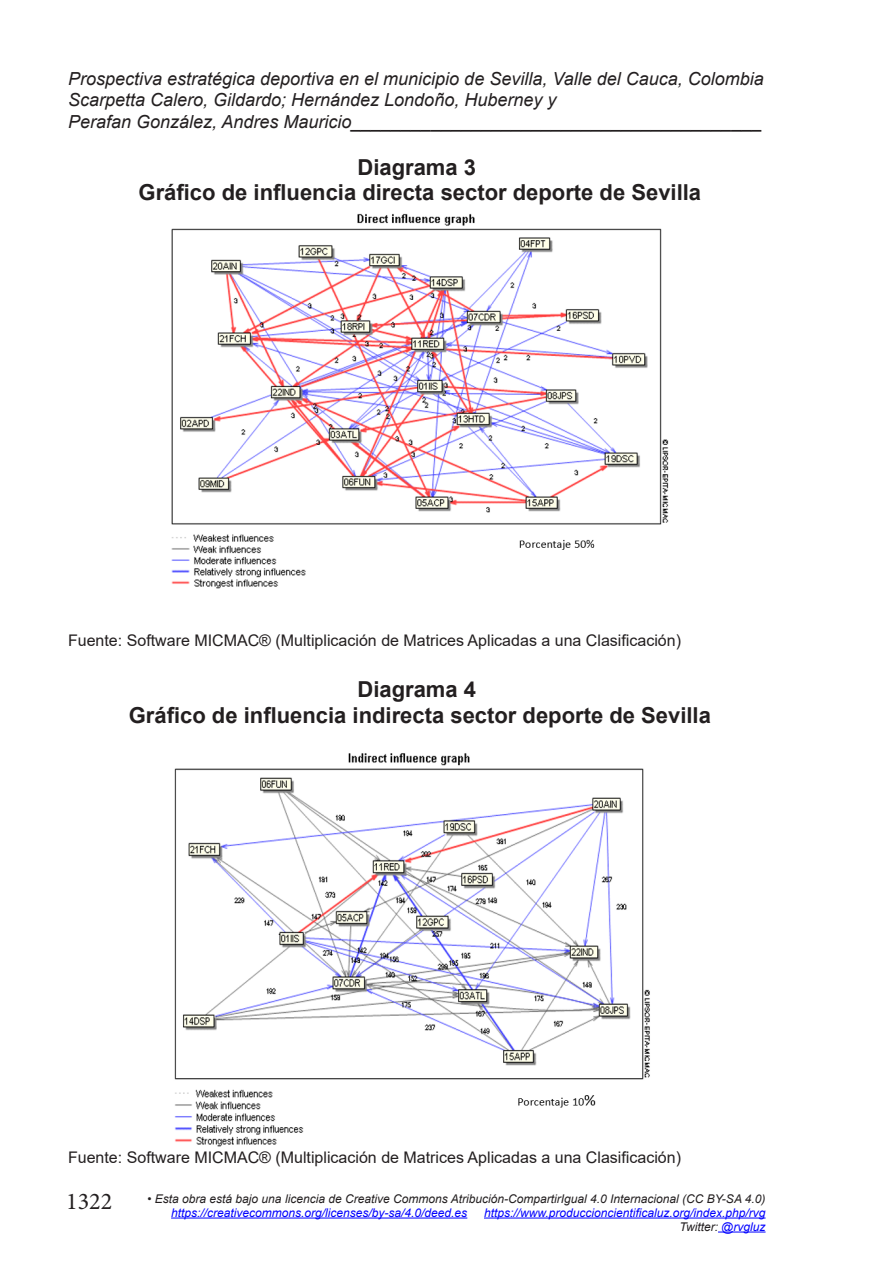
<style>
.page{position:relative;width:879px;height:1276px;background:#fff}
.page>*{position:absolute;margin:0;border:0;box-sizing:border-box;transform-origin:0 0}
.t1{font:24px "Minion Pro";color:#231f20}
.t2{font:700 22px/25.6px "Arial";color:#231f20;text-align:center}
.t3{font:italic 18px/21.6px "Arial";color:#231f20}
.t4{font:16px "Arial";color:#231f20}
.t5{font:italic 12px/14px "Arial";color:#00f;text-align:right}
.t6{font:italic 12px "Arial";color:#231f20}
.s1{color:#231f20}
</style>
<div class="page">
<hr style="left:171px;top:1217px;width:296px;height:1px;background:#00f">
<hr style="left:484px;top:1217px;width:281px;height:1px;background:#00f">
<hr style="left:718px;top:1231px;width:47px;height:1px;background:#00f">
<img style="left:171px;top:213px;width:498px;height:376px">
<img style="left:174px;top:753px;width:476px;height:394px">
<p class="t3" style="left:68px;top:68px;width:697px">Prospectiva estratégica deportiva en el municipio de Sevilla, Valle del Cauca, Colombia<br>Scarpetta Calero, Gildardo; Hernández Londoño, Huberney y<br>Perafan González, Andres Mauricio_________________________________________</p>
<p class="t2" style="left:139px;top:154px;width:564px">Diagrama 3<br>Gráfico de influencia directa sector deporte de Sevilla</p>
<p class="t4" style="left:68px;top:629px;width:614px">Fuente: Software MICMAC® (Multiplicación de Matrices Aplicadas a una Clasificación)</p>
<p class="t2" style="left:129px;top:676px;width:583px">Diagrama 4<br>Gráfico de influencia indirecta sector deporte de Sevilla</p>
<p class="t4" style="left:68px;top:1146px;width:614px">Fuente: Software MICMAC® (Multiplicación de Matrices Aplicadas a una Clasificación)</p>
<h1 class="t1" style="left:66px;top:1185px;width:48px">1322</h1>
<p class="t6" style="left:147px;top:1190px;width:620px">• Esta obra está bajo una licencia de Creative Commons Atribución-CompartirIgual 4.0 Internacional (CC BY-SA 4.0)</p>
<p class="t5" style="left:171px;top:1205px;width:298px">https://creativecommons.org/licenses/by-sa/4.0/deed.es</p>
<p class="t5" style="left:484px;top:1205px;width:283px">https://www.produccioncientificaluz.org/index.php/rvg<br><span class="s1">Twitter:</span> @rvgluz</p>
</div>
